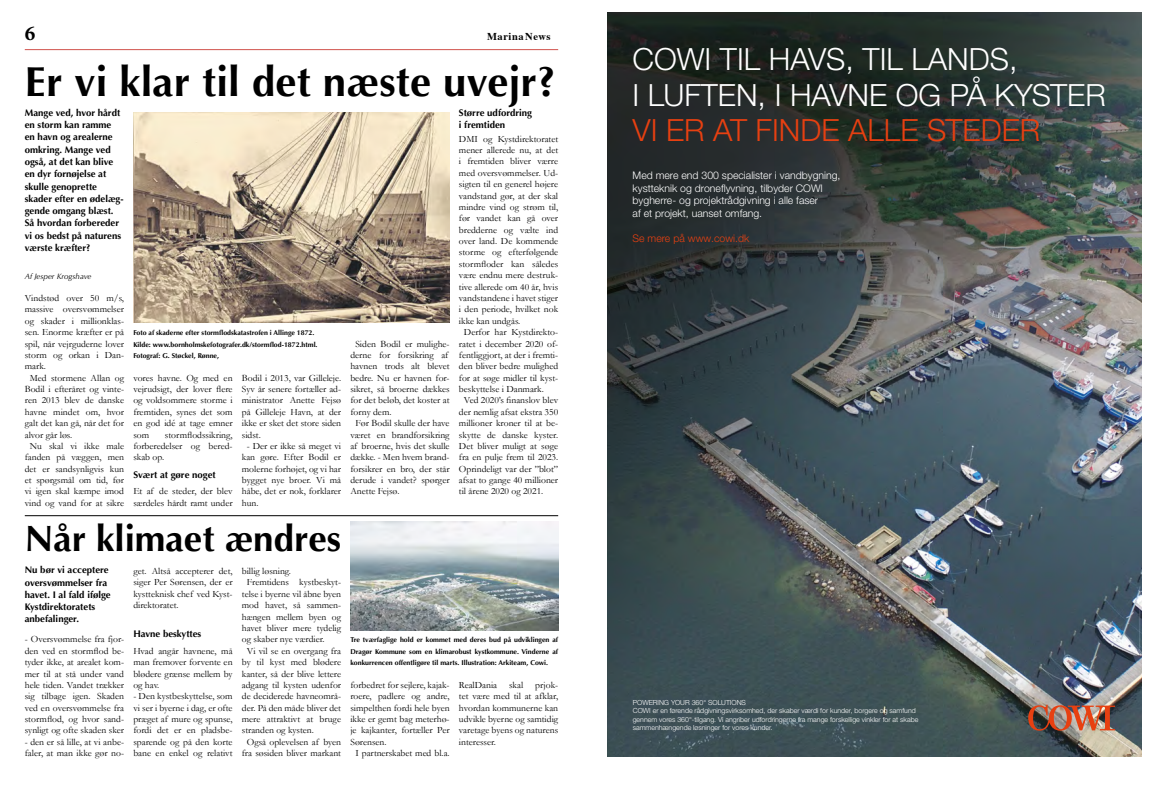
<style>
.page{position:relative;width:1166px;height:794px;background:#fff}
.page>*{position:absolute;margin:0;border:0;box-sizing:border-box;transform-origin:0 0}
.Overskrift__2_linier{font:700 42px "Optima";letter-spacing:.005em;color:#000}
.Overskrift__2_linier-2{font:700 36.75px "Optima";color:#000}
.t1{font:300 30.62px/35.2px "Helvetica Neue LTW1 G";color:#fff}
.t2{font:700 21px "Minion Pro";color:#000}
.t3{font:300 10.5px/12.6px "Helvetica Neue LTW1 G";color:#fff}
.t4{font:300 10.5px "Helvetica Neue LTW1 G";color:#e74011}
.t5{font:700 10.5px "Times";letter-spacing:.05em;color:#000}
.Brødtekst{font:9.62px/11.4px "Garamond";color:#000;text-align:justify}
.Brødtekst__første_af{font:9.62px/11.4px "Garamond";color:#000;text-align:justify}
.Underoverskrift{font:700 9.62px/12.2px "Optima";color:#000}
.Forfatter__foto{font:italic 7.88px "Optima";color:#000}
.Billedtekst{font:700 7px/11.4px "Optima";color:#000}
.t6{font:300 7px/8.4px "Helvetica Neue LTW1 G";color:#fff}
.s1{color:#e74011}
</style>
<div class="page">
<hr style="left:25px;top:49px;width:533px;height:1px;background:#d1524d">
<img style="left:608px;top:12px;width:533px;height:744px">
<img style="left:1028px;top:704px;width:87px;height:26px">
<img style="left:133px;top:113px;width:317px;height:209px">
<hr style="left:25px;top:515px;width:533px;height:1px;background:#000">
<img style="left:350px;top:521px;width:208px;height:109px">
<h3 class="t2" style="left:25px;top:19px;width:12px">6</h3>
<p class="t5" style="left:487px;top:26px;width:65px">MarinaNews</p>
<p class="Overskrift__2_linier" style="left:25px;top:58px;width:532px">Er vi klar til det næste uvejr?</p>
<p class="Underoverskrift" style="left:25px;top:107px;width:100px">Mange ved, hvor hårdt en storm kan ramme en havn og arealerne omkring. Mange ved også, at det kan blive en dyr fornøjelse at skulle genoprette skader efter en ødelæg&shy;gende omgang blæst.<br>Så hvordan forbereder vi os bedst på naturens værste kræfter?</p>
<p class="Forfatter__foto" style="left:25px;top:272px;width:68px">Af Jesper Krogshave</p>
<p class="Brødtekst__første_af" style="left:25px;top:292px;width:101px">Vindstød over 50 m/s, massive oversvømmelser og skader i millionklas&shy;sen. Enorme kræfter er på spil, når vejrguderne lover storm og orkan i Dan&shy;mark.</p>
<p class="Brødtekst" style="left:25px;top:372px;width:101px;text-indent:5px">Med stormene Allan og Bodil i efteråret og vinte&shy;ren 2013 blev de danske havne mindet om, hvor galt det kan gå, når det for alvor går løs.</p>
<p class="Brødtekst" style="left:25px;top:440px;width:101px;text-align:center">Nu skal vi ikke male fanden på væggen, men det er sandsynligvis kun et spørgsmål om tid, før vi igen skal kæmpe imod vind og vand for at sikre</p>
<p class="Underoverskrift" style="left:459px;top:107px;width:75px">Større udfordring i fremtiden</p>
<p class="Brødtekst__første_af" style="left:459px;top:133px;width:101px">DMI og Kystdirektoratet mener allerede nu, at det i fremtiden bliver værre med oversvømmelser. Ud&shy;sigten til en generel højere vandstand gør, at der skal mindre vind og strøm til, før vandet kan gå over bredderne og vælte ind over land. De kommende storme og efterfølgende stormfloder kan således være endnu mere destruk&shy;tive allerede om 40 år, hvis vandstandene i havet stiger i den periode, hvilket nok ikke kan undgås.</p>
<p class="Brødtekst" style="left:459px;top:326px;width:101px;text-indent:5px">Derfor har Kystdirekto&shy;ratet i december 2020 of&shy;fentliggjort, at der i fremti&shy;den bliver bedre mulighed for at søge midler til kyst&shy;beskyttelse i Danmark.</p>
<p class="Brødtekst" style="left:459px;top:394px;width:101px;text-indent:5px">Ved 2020’s finanslov blev der nemlig afsat ekstra 350 millioner kroner til at be&shy;skytte de danske kyster.<br>Det bliver muligt at søge fra en pulje frem til 2023.<br>Oprindeligt var der ”blot” afsat to gange 40 millioner til årene 2020 og 2021.</p>
<p class="Billedtekst" style="left:133px;top:327px;width:186px">Foto af skaderne efter stormflodskatastrofen i Allinge 1872.<br>Kilde: www.bornholmskefotografer.dk/stormflod-1872.html.<br>Fotograf: G. Støckel, Rønne,</p>
<p class="Brødtekst" style="left:350px;top:338px;width:101px;text-align:left;text-indent:5px">Siden Bodil er mulighe&shy;derne for forsikring af havnen trods alt blevet bedre. Nu er havnen for&shy;sikret, så broerne dækkes for det beløb, det koster at forny dem.</p>
<p class="Brødtekst" style="left:350px;top:417px;width:101px;text-indent:5px">Før Bodil skulle der have været en brandforsikring af broerne, hvis det skulle dække. - Men hvem brand&shy;forsikrer en bro, der står derude i vandet? spørger Anette Fejsø.</p>
<p class="Brødtekst" style="left:133px;top:372px;width:101px">vores havne. Og med en vejrudsigt, der lover flere og voldsommere storme i fremtiden, synes det som en god idé at tage emner som</p>
<p class="Brødtekst__første_af" style="left:242px;top:372px;width:101px">Bodil i 2013, var Gilleleje.<br>Syv år senere fortæller ad&shy;ministrator Anette Fejsø på Gilleleje Havn, at der ikke er sket det store siden sidst.</p>
<p class="Brødtekst" style="left:242px;top:440px;width:101px;text-indent:5px">- Der er ikke så meget vi kan gøre. Efter Bodil er molerne forhøjet, og vi har bygget nye broer. Vi må håbe, det er nok, forklarer hun.</p>
<p class="Brødtekst" style="left:133px;top:429px;width:101px;text-indent:32px">stormflodssikring, forberedelser og bered&shy;skab op.</p>
<p class="Underoverskrift" style="left:133px;top:468px;width:84px">Svært at gøre noget</p>
<p class="Brødtekst__første_af" style="left:133px;top:485px;width:101px">Et af de steder, der blev særdeles hårdt ramt under</p>
<p class="Overskrift__2_linier-2" style="left:25px;top:517px;width:318px">Når klimaet ændres</p>
<p class="Underoverskrift" style="left:25px;top:564px;width:87px">Nu bør vi acceptere oversvømmelser fra havet. I al fald ifølge<br>Kystdirektoratets anbefalinger.</p>
<p class="Brødtekst__første_af" style="left:25px;top:633px;width:101px">- Oversvømmelse fra fjor&shy;den ved en stormflod be&shy;tyder ikke, at arealet kom&shy;mer til at stå under vand hele tiden. Vandet trækker sig tilbage igen. Skaden ved en oversvømmelse fra stormflod, og hvor sand&shy;synligt og ofte skaden sker</p>
<p class="Brødtekst__første_af" style="left:25px;top:736px;width:101px">- den er så lille, at vi anbe&shy;faler, at man ikke gør no-</p>
<p class="Brødtekst__første_af" style="left:133px;top:565px;width:101px">get. Altså accepterer det, siger Per Sørensen, der er kystteknisk chef ved Kyst&shy;direktoratet.</p>
<p class="Underoverskrift" style="left:133px;top:627px;width:69px">Havne beskyttes</p>
<p class="Brødtekst__første_af" style="left:133px;top:645px;width:101px">Hvad angår havnene, må man fremover forvente en blødere grænse mellem by og hav.</p>
<p class="Brødtekst__første_af" style="left:133px;top:690px;width:101px">- Den kystbeskyttelse, som vi ser i byerne i dag, er ofte præget af mure og spunse, fordi det er en pladsbe&shy;sparende og på den korte bane en enkel og relativt</p>
<p class="Brødtekst__første_af" style="left:242px;top:565px;width:51px">billig løsning.</p>
<p class="Brødtekst" style="left:242px;top:576px;width:101px;text-indent:5px">Fremtidens kystbeskyt&shy;telse i byerne vil åbne byen mod havet, så sammen&shy;hængen mellem byen og havet bliver mere tydelig og skaber nye værdier.</p>
<p class="Brødtekst" style="left:242px;top:645px;width:101px;text-indent:5px">Vi vil se en overgang fra by til kyst med blødere kanter, så der blive lettere adgang til kysten udenfor de deciderede havneområ&shy;der. På den måde bliver det mere attraktivt at bruge stranden og kysten.</p>
<p class="Brødtekst" style="left:242px;top:736px;width:101px;text-align:center">Også oplevelsen af byen fra søsiden bliver markant</p>
<p class="Billedtekst" style="left:350px;top:634px;width:209px;text-align:justify">Tre tværfaglige hold er kommet med deres bud på udviklingen af Dragør Kommune som en klimarobust kystkommune. Vinderne af konkurrencen offentligøre til marts. Illustration: Arkiteam, Cowi.</p>
<p class="Brødtekst" style="left:350px;top:679px;width:101px">forbedret for sejlere, kajak&shy;roere, padlere og andre, simpelthen fordi hele byen ikke er gemt bag meterhø&shy;je kajkanter, fortæller Per Sørensen.</p>
<p class="Brødtekst" style="left:355px;top:747px;width:96px">I partnerskabet med bl.a.</p>
<p class="Brødtekst" style="left:459px;top:679px;width:101px">RealDania skal prjok&shy;tet være med til at afklar, hvordan kommunerne kan udvikle byerne og samtidig varetage byens og naturens interesser.</p>
<p class="t1" style="left:632px;top:42px;width:475px">COWI TIL HAVS, TIL LANDS,<br>I LUFTEN, I HAVNE OG PÅ KYSTER<br><span class="s1">VI ER AT FINDE ALLE STEDER</span></p>
<p class="t3" style="left:632px;top:169px;width:209px">Med mere end 300 specialister i vandbygning, kystteknik og droneflyvning, tilbyder COWI bygherre- og projektrådgivning i alle faser<br>af et projekt, uanset omfang.</p>
<p class="t4" style="left:632px;top:232px;width:118px">Se mere på www.cowi.dk</p>
<p class="t6" style="left:633px;top:698px;width:287px">POWERING YOUR 360° SOLUTIONS<br>COWI er en førende rådgivningsvirksomhed, der skaber værdi for kunder, borgere og samfund gennem vores 360°-tilgang. Vi angriber udfordringerne fra mange forskellige vinkler for at skabe sammenhængende løsninger for vores kunder.</p>
</div>
